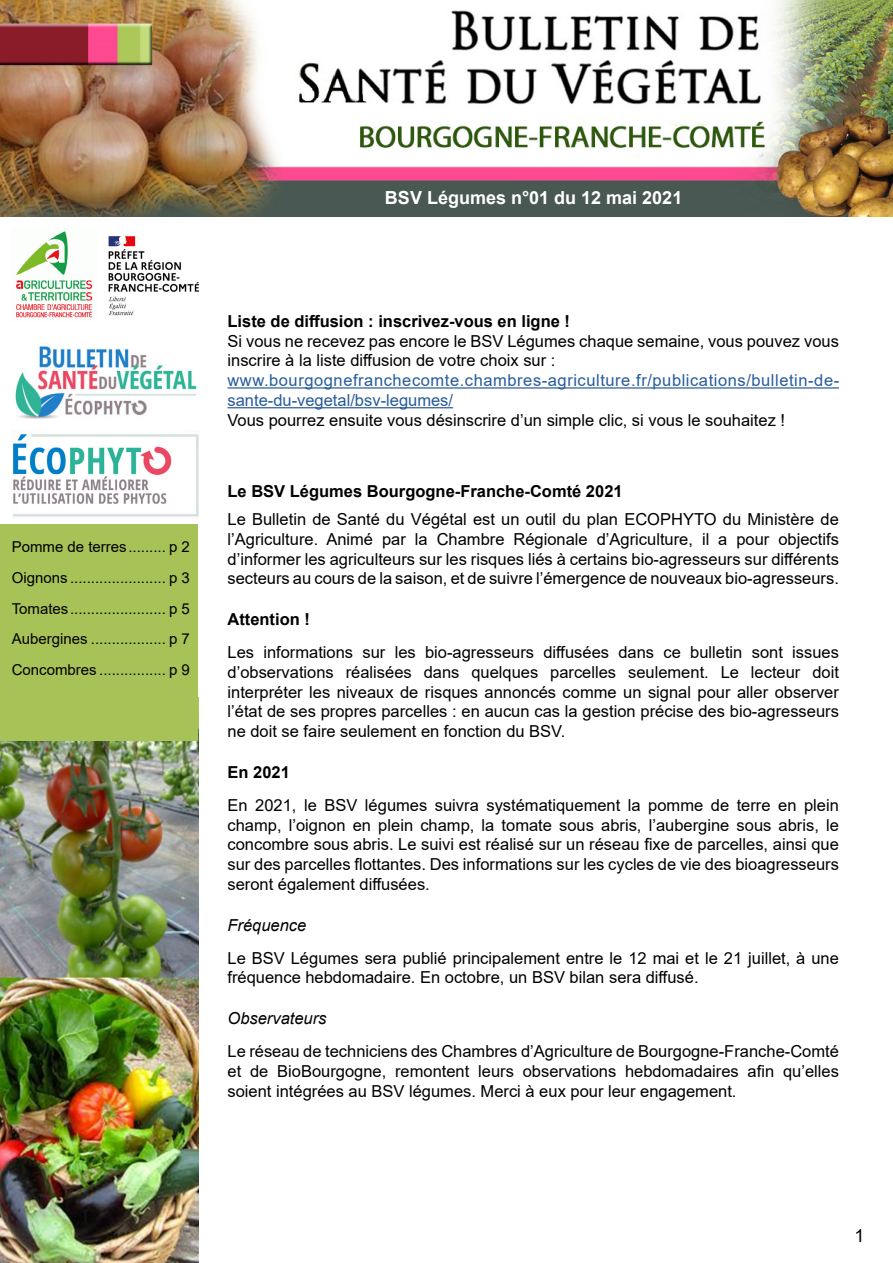
<style>
.page{position:relative;width:893px;height:1263px;background:#fff}
.page>*{position:absolute;margin:0;border:0;box-sizing:border-box;transform-origin:0 0}
.t1{font:700 18px "Arial";color:#fff}
.t2{font:18px "Arial";color:#000}
.t3{font:16.5px/19.8px "Arial";color:#000;text-align:justify}
.t4{font:16.5px/19.8px "Arial";letter-spacing:.035em;color:#275b9b}
.t5{font:700 16.5px "Arial";color:#000}
.t6{font:italic 16.5px "Arial";color:#000}
.t7{font:15px/30.8px "Arial";color:#000;text-align:justify}
</style>
<div class="page">
<img style="left:0;top:741px;width:198px;height:522px">
<img style="left:0;top:0;width:893px;height:217px">
<img style="left:15px;top:231px;width:78px;height:87px">
<img style="left:108px;top:236px;width:91px;height:80px">
<img style="left:15px;top:345px;width:182px;height:74px">
<img style="left:13px;top:434px;width:185px;height:83px">
<div style="left:0;top:524px;width:198px;height:217px;background:#a7c256"></div>
<hr style="left:227px;top:387px;width:612px;height:2px;background:#275b9b">
<hr style="left:227px;top:407px;width:226px;height:1px;background:#275b9b">
<p class="t1" style="left:385px;top:185px;width:299px">BSV Légumes n°01 du 12 mai 2021</p>
<p class="t7" style="left:12px;top:531px;width:180px">Pomme de terres......... p 2<br>Oignons ....................... p 3<br>Tomates....................... p 5<br>Aubergines .................. p 7<br>Concombres ................ p 9</p>
<p class="t5" style="left:227px;top:309px;width:344px">Liste de diffusion : inscrivez-vous en ligne !</p>
<p class="t3" style="left:227px;top:331px;width:613px">Si vous ne recevez pas encore le BSV Légumes chaque semaine, vous pouvez vous inscrire à la liste diffusion de votre choix sur :</p>
<p class="t4" style="left:227px;top:370px;width:613px">www.bourgognefranchecomte.chambres-agriculture.fr/publications/bulletin-de&shy;sante-du-vegetal/bsv-legumes/</p>
<p class="t3" style="left:227px;top:410px;width:559px">Vous pourrez ensuite vous désinscrire d’un simple clic, si vous le souhaitez !</p>
<p class="t5" style="left:227px;top:479px;width:397px">Le BSV Légumes Bourgogne-Franche-Comté 2021</p>
<p class="t3" style="left:227px;top:509px;width:613px">Le Bulletin de Santé du Végétal est un outil du plan ECOPHYTO du Ministère de l’Agriculture. Animé par la Chambre Régionale d’Agriculture, il a pour objectifs d’informer les agriculteurs sur les risques liés à certains bio-agresseurs sur différents secteurs au cours de la saison, et de suivre l’émergence de nouveaux bio-agresseurs.</p>
<p class="t5" style="left:227px;top:608px;width:84px">Attention !</p>
<p class="t3" style="left:227px;top:642px;width:613px">Les informations sur les bio-agresseurs diffusées dans ce bulletin sont issues d’observations réalisées dans quelques parcelles seulement. Le lecteur doit interpréter les niveaux de risques annoncés comme un signal pour aller observer l’état de ses propres parcelles : en aucun cas la gestion précise des bio-agresseurs ne doit se faire seulement en fonction du BSV.</p>
<p class="t5" style="left:227px;top:761px;width:64px">En 2021</p>
<p class="t3" style="left:227px;top:795px;width:613px">En 2021, le BSV légumes suivra systématiquement la pomme de terre en plein champ, l’oignon en plein champ, la tomate sous abris, l’aubergine sous abris, le concombre sous abris. Le suivi est réalisé sur un réseau fixe de parcelles, ainsi que sur des parcelles flottantes. Des informations sur les cycles de vie des bioagresseurs seront également diffusées.</p>
<p class="t6" style="left:227px;top:914px;width:80px">Fréquence</p>
<p class="t3" style="left:227px;top:948px;width:613px">Le BSV Légumes sera publié principalement entre le 12 mai et le 21 juillet, à une fréquence hebdomadaire. En octobre, un BSV bilan sera diffusé.</p>
<p class="t6" style="left:227px;top:1008px;width:101px">Observateurs</p>
<p class="t3" style="left:227px;top:1041px;width:613px">Le réseau de techniciens des Chambres d’Agriculture de Bourgogne-Franche-Comté et de BioBourgogne, remontent leurs observations hebdomadaires afin qu’elles soient intégrées au BSV légumes. Merci à eux pour leur engagement.</p>
<p class="t2" style="left:855px;top:1223px;width:12px">1</p>
</div>
